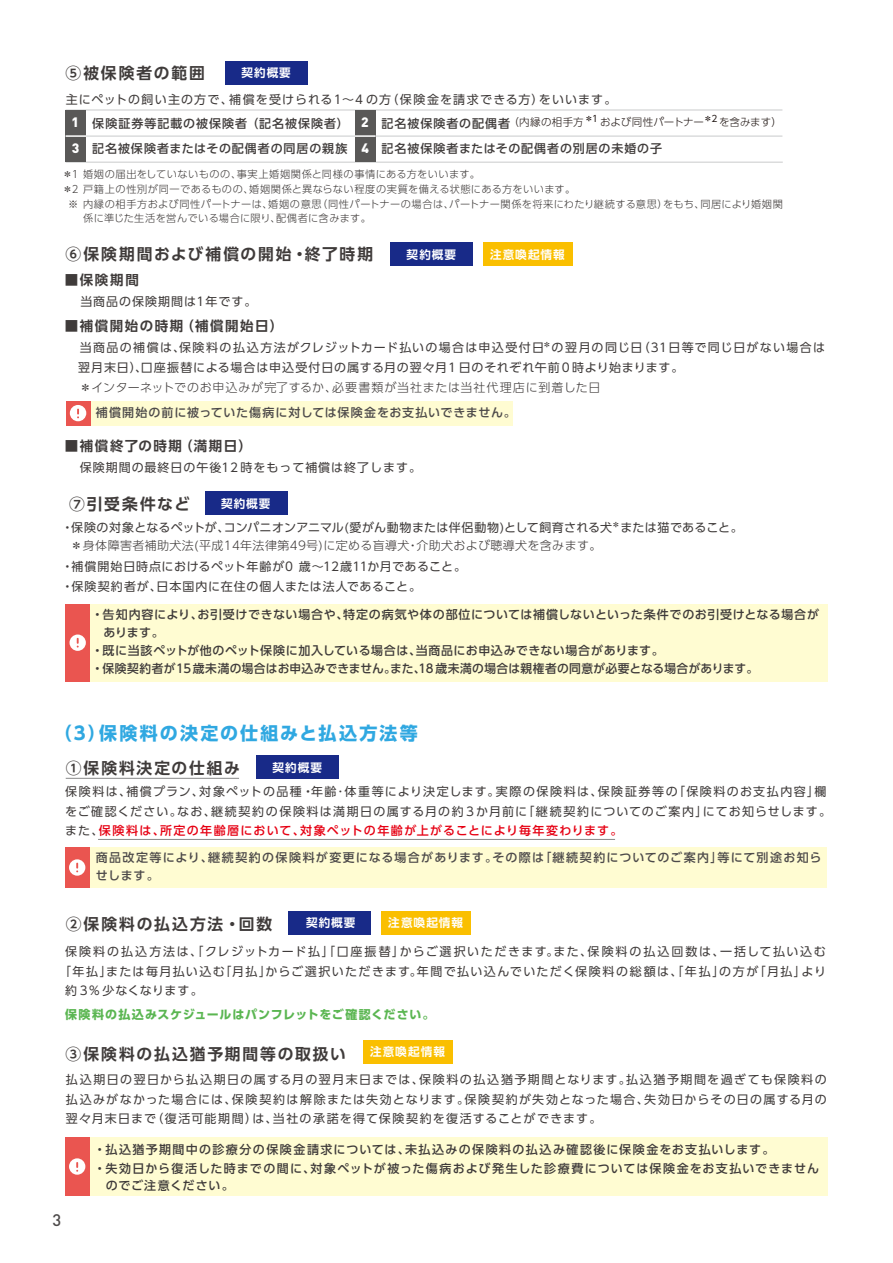
<style>
.page{position:relative;width:893px;height:1263px;background:#fff}
.page>*{position:absolute;margin:0;border:0;box-sizing:border-box;transform-origin:0 0}
.t1{font:700 18px "UD Shin Go Pro";letter-spacing:.12em;color:#30a8e1}
.t2{font:500 16.5px "DIN Pro";color:#4d4a4a}
.t3{font:700 15.75px "UD Shin Go Pro De";letter-spacing:.12em;color:#3f3b3a}
.t4{font:700 13.5px "UD Shin Go Pro De";letter-spacing:.115em;color:#3f3b3a}
.t5{font:900 13.5px/26px "DIN Pro";color:#fff}
.t6{font:12px/19.5px "UD Shin Go Pro";letter-spacing:.085em;color:#3f3b3a}
.t7{font:12px/19.5px "UD Shin Go Pro";letter-spacing:.11em;color:#3f3b3a}
.t8{font:500 12px/25.8px "UD Shin Go Pro";letter-spacing:.065em;color:#3f3b3a}
.t9{font:500 12px/19.5px "UD Shin Go Pro";letter-spacing:.105em;color:#3f3b3a}
.t10{font:12px/18px "UD Shin Go Pro";letter-spacing:.02em;color:#3f3b3a}
.t11{font:500 12px/18px "UD Shin Go Pro";letter-spacing:.085em;color:#4d4a4a}
.t12{font:12px/19.5px "UD Shin Go Pro";letter-spacing:.055em;color:#3f3b3a}
.t13{font:12px "UD Shin Go Pro";letter-spacing:.12em;color:#3f3b3a}
.t14{font:12px "UD Shin Go Pro";letter-spacing:.145em;color:#3f3b3a}
.t15{font:500 12px "UD Shin Go Pro";letter-spacing:.025em;color:#3f3b3a}
.t16{font:500 12px "UD Shin Go Pro";letter-spacing:.045em;color:#3f3b3a}
.t17{font:300 12px "UD Shin Go Pro";letter-spacing:.055em;color:#3f3b3a}
.t18{font:700 12px "UD Shin Go Pro";letter-spacing:.06em;color:#5bb652}
.t19{font:12px "UD Shin Go Pro";letter-spacing:.035em;color:#3f3b3a}
.t20{font:700 11.55px "UD Shin Go Pro De";letter-spacing:.09em;color:#fff}
.t21{font:300 10.5px "UD Shin Go Pro";letter-spacing:-.005em;color:#231916}
.t22{font:300 10.2px "UD Shin Go Pro";letter-spacing:.04em;color:#3f3b3a}
.s1{font-weight:500;font-size:12px;color:#3f3b3a}
.s2{font-weight:300}
.s3{font-weight:500;color:#e60013}
</style>
<div class="page">
<div style="left:67px;top:401px;width:445px;height:24px;background:#fffcd2"></div>
<div style="left:66px;top:401px;width:24px;height:24px;background:#ea5550"></div>
<div style="left:70px;top:405px;width:16px;height:16px;background:#fff;border-radius:50%"></div>
<svg style="left:77px;top:409px;width:2px;height:9px"></svg>
<div style="left:256px;top:756px;width:83px;height:23px;background:#182a88"></div>
<div style="left:205px;top:491px;width:82px;height:24px;background:#182a88"></div>
<div style="left:225px;top:61px;width:83px;height:23px;background:#182a88"></div>
<div style="left:390px;top:242px;width:83px;height:24px;background:#182a88"></div>
<div style="left:483px;top:242px;width:89px;height:24px;background:#fabf00"></div>
<div style="left:363px;top:1040px;width:89px;height:24px;background:#fabf00"></div>
<div style="left:288px;top:911px;width:83px;height:24px;background:#182a88"></div>
<div style="left:381px;top:911px;width:89px;height:24px;background:#fabf00"></div>
<div style="left:89px;top:847px;width:738px;height:41px;background:#fffcd2"></div>
<div style="left:65px;top:847px;width:24px;height:41px;background:#ea5550"></div>
<div style="left:69px;top:859px;width:16px;height:17px;background:#fff;border-radius:50%"></div>
<svg style="left:76px;top:863px;width:2px;height:9px"></svg>
<div style="left:65px;top:604px;width:763px;height:77px;background:#fffcd2"></div>
<div style="left:65px;top:604px;width:25px;height:77px;background:#ea5550"></div>
<div style="left:70px;top:634px;width:16px;height:17px;background:#fff;border-radius:50%"></div>
<svg style="left:77px;top:638px;width:2px;height:9px"></svg>
<div style="left:65px;top:1137px;width:762px;height:59px;background:#fffcd2"></div>
<div style="left:65px;top:1137px;width:24px;height:59px;background:#ea5550"></div>
<div style="left:69px;top:1158px;width:16px;height:17px;background:#fff;border-radius:50%"></div>
<svg style="left:76px;top:1162px;width:2px;height:10px"></svg>
<hr style="left:66px;top:136px;width:716px;height:1px;background:#c9cacb">
<hr style="left:66px;top:110px;width:716px;height:1px;background:#c9cacb">
<hr style="left:66px;top:162px;width:717px;height:1px;background:#c9cacb">
<div style="left:66px;top:110px;width:20px;height:52px;background:#595857"></div>
<div style="left:355px;top:110px;width:21px;height:52px;background:#595857"></div>
<hr style="left:66px;top:135px;width:20px;height:2px;background:#fff">
<hr style="left:355px;top:135px;width:21px;height:2px;background:#fff">
<hr style="left:66px;top:778px;width:173px;height:1px;background:#898989">
<hr style="left:98px;top:839px;width:517px;height:1px;background:#898989">
<h3 class="t3" style="left:66px;top:61px;width:141px">⑤被保険者の範囲</h3>
<p class="t20" style="left:241px;top:63px;width:51px">契約概要</p>
<p class="t6" style="left:66px;top:89px;width:552px">主にペットの飼い主の方で、補償を受けられる1～4 の方（保険金を請求できる方）をいいます。</p>
<p class="t8" style="left:92px;top:110px;width:258px">保険証券等記載の被保険者 （記名被保険者）記名被保険者またはその配偶者の同居の親族</p>
<p class="t5" style="left:72px;top:109px;width:9px">1<br>3</p>
<p class="t5" style="left:361px;top:109px;width:9px">2<br>4</p>
<p class="t21" style="left:382px;top:113px;width:402px"><span class="s1">記名被保険者の配偶者</span>（内縁の相手方<sup>＊1</sup> および同性パートナー<sup>＊2</sup>を含みます）</p>
<p class="t8" style="left:382px;top:136px;width:282px">記名被保険者またはその配偶者の別居の未婚の子</p>
<p class="t22" style="left:62px;top:166px;width:419px">＊1 婚姻の届出をしていないものの、事実上婚姻関係と同様の事情にある方をいいます。</p>
<p class="t22" style="left:62px;top:181px;width:515px">＊2 戸籍上の性別が同一であるものの、婚姻関係と異ならない程度の実質を備える状態にある方をいいます。</p>
<p class="t22" style="left:68px;top:196px;width:716px">※ 内縁の相手方および同性パートナーは、婚姻の意思（同性パートナーの場合は、パートナー関係を将来にわたり継続する意思）をもち、同居により婚姻関</p>
<p class="t22" style="left:83px;top:210px;width:289px">係に準じた生活を営んでいる場合に限り、配偶者に含みます。</p>
<h3 class="t3" style="left:66px;top:241px;width:309px">⑥保険期間および補償の開始・終了時期</h3>
<p class="t20" style="left:407px;top:245px;width:51px">契約概要</p>
<p class="t20" style="left:490px;top:245px;width:76px">注意喚起情報</p>
<p class="t4" style="left:65px;top:268px;width:75px">■保険期間</p>
<p class="t6" style="left:80px;top:291px;width:178px">当商品の保険期間は1年です。</p>
<p class="t4" style="left:65px;top:315px;width:220px">■補償開始の時期（補償開始日）</p>
<p class="t6" style="left:78px;top:338px;width:749px">当商品の補償は､保険料の払込方法がクレジットカード払いの場合は申込受付日<sup>＊</sup>の翌月の同じ日（31日等で同じ日がない場合は翌月末日）、口座振替による場合は申込受付日の属する月の翌々月１日のそれぞれ午前０時より始まります。</p>
<p class="t17" style="left:79px;top:378px;width:522px">＊インターネットでのお申込みが完了するか、必要書類が当社または当社代理店に到着した日</p>
<p class="t11" style="left:96px;top:403px;width:422px">補償開始の前に被っていた傷病に対しては保険金をお支払いできません。</p>
<p class="t4" style="left:65px;top:435px;width:189px">■補償終了の時期（満期日）</p>
<p class="t6" style="left:80px;top:458px;width:343px">保険期間の最終日の午後12 時をもって補償は終了します。</p>
<h3 class="t3" style="left:69px;top:491px;width:122px">⑦引受条件など</h3>
<p class="t20" style="left:221px;top:494px;width:51px">契約概要</p>
<p class="t10" style="left:71px;top:518px;width:674px;text-indent:-9px">・保険の対象となるペットが、コンパニオンアニマル(愛がん動物または伴侶動物)として飼育される犬<sup>＊</sup>または猫であること。<span class="s2">＊身体障害者補助犬法(平成14年法律第49号)に定める盲導犬・介助犬および聴導犬を含みます。</span></p>
<p class="t12" style="left:62px;top:556px;width:413px">・補償開始日時点におけるペット年齢が0 歳～12歳11か月であること。　・保険契約者が、日本国内に在住の個人または法人であること。</p>
<p class="t8" style="left:92px;top:601px;width:729px">・告知内容により、お引受けできない場合や、特定の病気や体の部位については補償しないといった条件でのお引受けとなる場合が</p>
<p class="t8" style="left:104px;top:619px;width:62px">あります。</p>
<p class="t16" style="left:92px;top:641px;width:574px">・既に当該ペットが他のペット保険に加入している場合は、当商品にお申込みできない場合があります。</p>
<p class="t15" style="left:92px;top:659px;width:668px">・保険契約者が15歳未満の場合はお申込みできません。また、18歳未満の場合は親権者の同意が必要となる場合があります。</p>
<h1 class="t1" style="left:54px;top:719px;width:365px">（3）保険料の決定の仕組みと払込方法等</h1>
<h3 class="t3" style="left:66px;top:755px;width:176px">①保険料決定の仕組み</h3>
<p class="t20" style="left:272px;top:758px;width:51px">契約概要</p>
<p class="t7" style="left:65px;top:781px;width:767px">保険料は、補償プラン、対象ペットの品種・年齢･体重等により決定します。実際の保険料は、保険証券等の「保険料のお支払内容」欄をご確認ください。なお、継続契約の保険料は満期日の属する月の約３か月前に「継続契約についてのご案内」にてお知らせします。また、<span class="s3">保険料は、所定の年齢層において、対象ペットの年齢が上がることにより毎年変わります。</span></p>
<p class="t11" style="left:96px;top:848px;width:727px">商品改定等により、継続契約の保険料が変更になる場合があります。その際は「継続契約についてのご案内」等にて別途お知らせします。</p>
<h3 class="t3" style="left:66px;top:912px;width:208px">②保険料の払込方法・回数</h3>
<p class="t20" style="left:306px;top:914px;width:51px">契約概要</p>
<p class="t20" style="left:388px;top:913px;width:76px">注意喚起情報</p>
<p class="t14" style="left:65px;top:942px;width:762px">保険料の払込方法は､「クレジットカード払」「口座振替」からご選択いただきます｡また、保険料の払込回数は、一括して払い込む</p>
<p class="t13" style="left:59px;top:961px;width:768px">「年払｣または毎月払い込む｢月払｣からご選択いただきます｡年間で払い込んでいただく保険料の総額は､「年払｣の方が「月払」より</p>
<p class="t19" style="left:65px;top:981px;width:139px">約 3% 少なくなります。</p>
<p class="t18" style="left:65px;top:1005px;width:371px">保険料の払込みスケジュールはパンフレットをご確認ください。</p>
<h3 class="t3" style="left:66px;top:1041px;width:282px">③保険料の払込猶予期間等の取扱い</h3>
<p class="t20" style="left:370px;top:1042px;width:76px">注意喚起情報</p>
<p class="t6" style="left:66px;top:1069px;width:762px;text-align:justify">払込期日の翌日から払込期日の属する月の翌月末日までは、保険料の払込猶予期間となります。払込猶予期間を過ぎても保険料の払込みがなかった場合には、保険契約は解除または失効となります。保険契約が失効となった場合、失効日からその日の属する月の翌々月末日まで（復活可能期間）は、当社の承諾を得て保険契約を復活することができます。</p>
<p class="t9" style="left:94px;top:1139px;width:727px">・払込猶予期間中の診療分の保険金請求については、未払込みの保険料の払込み確認後に保険金をお支払いします。<br>・失効日から復活した時までの間に、対象ペットが被った傷病および発生した診療費については保険金をお支払いできません</p>
<p class="t8" style="left:106px;top:1172px;width:130px">のでご注意ください。</p>
<h2 class="t2" style="left:52px;top:1210px;width:10px">3</h2>
</div>
